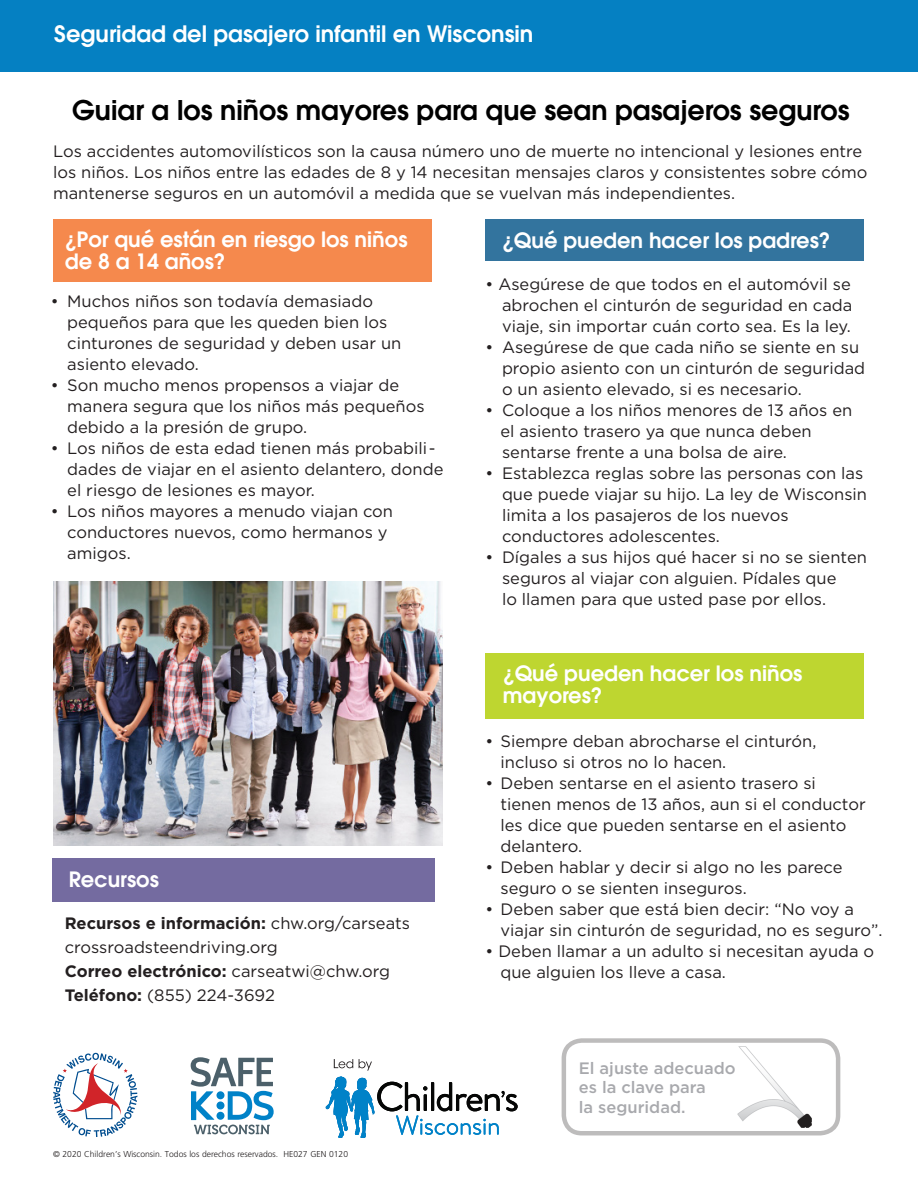
<style>
.page{position:relative;width:918px;height:1188px;background:#fff}
.page>*{position:absolute;margin:0;border:0;box-sizing:border-box;transform-origin:0 0}
.t1{font:600 27px "ITC Avant Garde Pro";color:#000}
.t2{font:600 22.5px "ITC Avant Garde Pro";color:#fff}
.t3{font:600 21px/22.5px "ITC Avant Garde Pro";color:#fff}
.t4{font:16.5px/21px "Gotham";color:#231f20}
.t5{font:500 16.5px/19.8px "Gotham";color:#a8a9ad}
.t6{font:700 16.5px "Gotham";color:#231f20}
.t7{font:300 8.55px "Frutiger";color:#231f20}
.s1{font-weight:700}
.s2{font-weight:400}
</style>
<div class="page">
<div style="left:486px;top:219px;width:378px;height:42px;background:#33749e"></div>
<div style="left:53px;top:220px;width:379px;height:62px;background:#f5894d"></div>
<div style="left:0;top:0;width:918px;height:71px;background:#0580c2"></div>
<div style="left:53px;top:858px;width:382px;height:44px;background:#746ba0"></div>
<div style="left:486px;top:653px;width:378px;height:65px;background:#bed630"></div>
<img style="left:54px;top:582px;width:388px;height:263px">
<img style="left:738px;top:1046px;width:74px;height:82px">
<div style="left:562px;top:1038px;width:278px;height:97px;border:4px solid #231f20;border-radius:18px"></div>
<svg style="left:53px;top:1053px;width:85px;height:84px"></svg>
<svg style="left:191px;top:1057px;width:83px;height:77px"></svg>
<svg style="left:325px;top:1059px;width:193px;height:79px"></svg>
<svg style="left:737px;top:1052px;width:17px;height:67px"></svg>
<p class="t2" style="left:54px;top:19px;width:481px">Seguridad del pasajero infantil en Wisconsin</p>
<p class="t1" style="left:72px;top:93px;width:779px">Guiar a los niños mayores para que sean pasajeros seguros</p>
<p class="t4" style="left:53px;top:141px;width:816px">Los accidentes automovilísticos son la causa número uno de muerte no intencional y lesiones entre los niños. Los niños entre las edades de 8 y 14 necesitan mensajes claros y consistentes sobre cómo mantenerse seguros en un automóvil a medida que se vuelvan más independientes.</p>
<p class="t3" style="left:65px;top:228px;width:344px">¿Por qué están en riesgo los niños</p>
<p class="t3" style="left:502px;top:228px;width:330px">¿Qué pueden hacer los padres?</p>
<p class="t3" style="left:65px;top:250px;width:162px">de 8 a 14 años?</p>
<p class="t4" style="left:67px;top:290px;width:336px;text-indent:-16px">• Muchos niños son todavía demasiado pequeños para que les queden bien los cinturones de seguridad y deben usar un asiento elevado.</p>
<p class="t4" style="left:67px;top:374px;width:359px;text-indent:-16px">• Son mucho menos propensos a viajar de manera segura que los niños más pequeños debido a la presión de grupo.</p>
<p class="t4" style="left:67px;top:437px;width:378px;text-indent:-16px">• Los niños de esta edad tienen más probabili&shy;dades de viajar en el asiento delantero, donde el riesgo de lesiones es mayor.</p>
<p class="t4" style="left:67px;top:500px;width:327px;text-indent:-16px">• Los niños mayores a menudo viajan con conductores nuevos, como hermanos y amigos.</p>
<p class="t3" style="left:69px;top:868px;width:92px">Recursos</p>
<p class="t4" style="left:65px;top:911px;width:347px;line-height:24px"><span class="s1">Recursos e información:</span> chw.org/carseats crossroadsteendriving.org</p>
<p class="t6" style="left:65px;top:960px;width:327px">Correo electrónico: <span class="s2">carseatwi@chw.org</span></p>
<p class="t4" style="left:65px;top:984px;width:212px"><span class="s1">Teléfono:</span> (855) 224-3692</p>
<p class="t7" style="left:53px;top:1149px;width:297px">© 2020 Children’s Wisconsin. Todos los derechos reservados. HE027 GEN 0120</p>
<p class="t4" style="left:502px;top:273px;width:352px;text-align:justify;text-indent:-16px">• Asegúrese de que todos en el automóvil se abrochen el cinturón de seguridad en cada viaje, sin importar cuán corto sea. Es la ley.</p>
<p class="t4" style="left:502px;top:336px;width:365px;text-indent:-16px">• Asegúrese de que cada niño se siente en su propio asiento con un cinturón de seguridad o un asiento elevado, si es necesario.</p>
<p class="t4" style="left:500px;top:399px;width:353px;text-indent:-15px">• Coloque a los niños menores de 13 años en el asiento trasero ya que nunca deben sentarse frente a una bolsa de aire.</p>
<p class="t4" style="left:502px;top:462px;width:367px;text-indent:-16px">• Establezca reglas sobre las personas con las que puede viajar su hijo. La ley de Wisconsin limita a los pasajeros de los nuevos conductores adolescentes.</p>
<p class="t4" style="left:502px;top:546px;width:366px;text-indent:-16px">• Dígales a sus hijos qué hacer si no se sienten seguros al viajar con alguien. Pídales que<br>lo llamen para que usted pase por ellos.</p>
<p class="t3" style="left:503px;top:662px;width:301px">¿Qué pueden hacer los niños mayores?</p>
<p class="t4" style="left:501px;top:730px;width:317px;text-indent:-15px">• Siempre deban abrocharse el cinturón, incluso si otros no lo hacen.</p>
<p class="t4" style="left:501px;top:772px;width:367px;text-indent:-15px">• Deben sentarse en el asiento trasero si tienen menos de 13 años, aun si el conductor les dice que pueden sentarse en el asiento delantero.</p>
<p class="t4" style="left:501px;top:856px;width:344px;text-indent:-15px">• Deben hablar y decir si algo no les parece seguro o se sienten inseguros.</p>
<p class="t4" style="left:501px;top:898px;width:384px;text-indent:-15px">• Deben saber que está bien decir: “No voy a viajar sin cinturón de seguridad, no es seguro”.</p>
<p class="t4" style="left:501px;top:940px;width:375px;text-indent:-15px">• Deben llamar a un adulto si necesitan ayuda o que alguien los lleve a casa.</p>
<p class="t5" style="left:579px;top:1058px;width:158px">El ajuste adecuado es la clave para<br>la seguridad.</p>
</div>
